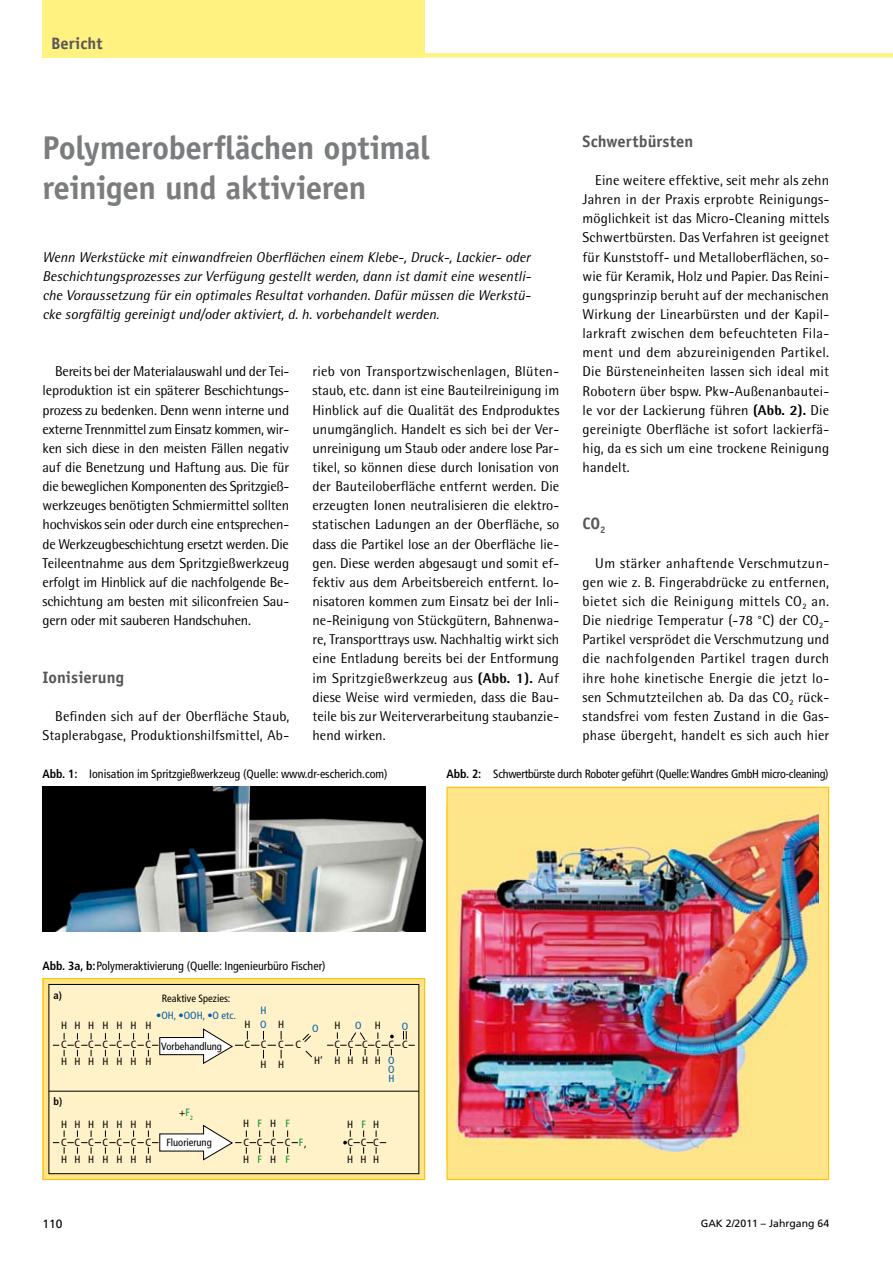
<style>
.page{position:relative;width:893px;height:1263px;background:#fff}
.page>*{position:absolute;margin:0;border:0;box-sizing:border-box;transform-origin:0 0}
.t1{font:700 33px/39.6px "Officina Sans";letter-spacing:-.015em;color:#7a7c7e}
.t2{font:700 16.5px "Officina Sans";letter-spacing:.005em;color:#57575a}
.t3{font:14.25px/19.2px "Rotis Semi Sans";letter-spacing:.01em;color:#000;text-align:justify}
.t4{font:italic 14.25px/19.2px "Rotis Semi Sans";color:#000;text-align:justify}
.t5{font:condensed 12px "Frutiger";color:#000}
.t6{font:condensed 12px "Frutiger";letter-spacing:-.02em;color:#000}
.t7{font:12px "Frutiger";color:#000}
.t8{font:condensed 10.5px/19px "Frutiger";color:#000}
.t9{font:condensed 10.5px "Frutiger";color:#005da8}
.t10{font:10.5px "Frutiger";color:#000}
.t11{font:condensed 10.5px/19px "Frutiger";color:#008f36}
.t12{font:700 condensed 10.5px "Frutiger";color:#000}
.s1{font-weight:800}
.s2{font-weight:700}
.s3{color:#008f36}
.s4{color:#000}
</style>
<div class="page">
<div style="left:43px;top:0;width:382px;height:57px;background:#fff281"></div>
<svg style="left:425px;top:53px;width:468px;height:4px;background:#fff285"></svg>
<img style="left:43px;top:787px;width:382px;height:144px">
<svg style="left:45px;top:980px;width:378px;height:198px;background:#efd680"></svg>
<div style="left:49px;top:984px;width:370px;height:190px;background:#fff1c8"></div>
<div style="left:49px;top:984px;width:370px;height:190px;border:1px solid #000"></div>
<svg style="left:52px;top:1028px;width:260px;height:36px"></svg>
<svg style="left:53px;top:1124px;width:245px;height:37px"></svg>
<svg style="left:327px;top:1031px;width:88px;height:25px"></svg>
<svg style="left:343px;top:1130px;width:43px;height:24px"></svg>
<hr style="left:49px;top:1091px;width:370px;height:1px;background:#000">
<div style="left:43px;top:978px;width:382px;height:202px;border:1px solid #fcc300"></div>
<div style="left:447px;top:787px;width:382px;height:392px;background:#ffe489"></div>
<img style="left:457px;top:815px;width:362px;height:337px">
<div style="left:446px;top:787px;width:383px;height:393px;border:1px solid #fcc300"></div>
<p class="t2" style="left:51px;top:33px;width:53px">Bericht</p>
<h1 class="t1" style="left:43px;top:128px;width:389px">Polymeroberflächen optimal reinigen und aktivieren</h1>
<p class="t4" style="left:43px;top:247px;width:490px">Wenn Werkstücke mit einwandfreien Oberflächen einem Klebe-, Druck-, Lackier- oder Beschichtungsprozesses zur Verfügung gestellt werden, dann ist damit eine wesentli&shy;che Voraussetzung für ein optimales Resultat vorhanden. Dafür müssen die Werkstü&shy;cke sorgfältig gereinigt und/oder aktiviert, d. h. vorbehandelt werden.</p>
<p class="t3" style="left:43px;top:362px;width:248px;text-indent:13px">Bereits bei der Materialauswahl und der Tei&shy;leproduktion ist ein späterer Beschichtungs&shy;prozess zu bedenken. Denn wenn interne und externe Trennmittel zum Einsatz kommen, wir&shy;ken sich diese in den meisten Fällen negativ auf die Benetzung und Haftung aus. Die für die beweglichen Komponenten des Spritzgieß&shy;werkzeuges benötigten Schmiermittel sollten hochviskos sein oder durch eine entsprechen&shy;de Werkzeugbeschichtung ersetzt werden. Die Teileentnahme aus dem Spritzgießwerkzeug erfolgt im Hinblick auf die nachfolgende Be&shy;schichtung am besten mit siliconfreien Sau&shy;gern oder mit sauberen Handschuhen.</p>
<p class="t2" style="left:43px;top:667px;width:83px">Ionisierung</p>
<p class="t3" style="left:43px;top:706px;width:248px;text-align:right">Befinden sich auf der Oberfläche Staub,<br>Staplerabgase, Produktionshilfsmittel, Ab-</p>
<p class="t3" style="left:313px;top:362px;width:248px">rieb von Transportzwischenlagen, Blüten&shy;staub, etc. dann ist eine Bauteilreinigung im Hinblick auf die Qualität des Endproduktes unumgänglich. Handelt es sich bei der Ver&shy;unreinigung um Staub oder andere lose Par&shy;tikel, so können diese durch Ionisation von der Bauteiloberfläche entfernt werden. Die erzeugten Ionen neutralisieren die elektro&shy;statischen Ladungen an der Oberfläche, so dass die Partikel lose an der Oberfläche lie&shy;gen. Diese werden abgesaugt und somit ef&shy;fektiv aus dem Arbeitsbereich entfernt. Io&shy;nisatoren kommen zum Einsatz bei der Inli&shy;ne-Reinigung von Stückgütern, Bahnenwa&shy;re, Transporttrays usw. Nachhaltig wirkt sich eine Entladung bereits bei der Entformung im Spritzgießwerkzeug aus <span class="s1">(Abb. 1).</span> Auf diese Weise wird vermieden, dass die Bau&shy;teile bis zur Weiterverarbeitung staubanzie&shy;hend wirken.</p>
<p class="t2" style="left:583px;top:131px;width:112px">Schwertbürsten</p>
<p class="t3" style="left:583px;top:170px;width:248px;text-indent:13px">Eine weitere effektive, seit mehr als zehn Jahren in der Praxis erprobte Reinigungs&shy;möglichkeit ist das Micro-Cleaning mittels Schwertbürsten. Das Verfahren ist geeignet für Kunststoff- und Metalloberflächen, so&shy;wie für Keramik, Holz und Papier. Das Reini&shy;gungsprinzip beruht auf der mechanischen Wirkung der Linearbürsten und der Kapil&shy;larkraft zwischen dem befeuchteten Fila&shy;ment und dem abzureinigenden Partikel.<br>Die Bürsteneinheiten lassen sich ideal mit Robotern über bspw. Pkw-Außenanbautei&shy;le vor der Lackierung führen <span class="s1">(Abb. 2).</span> Die gereinigte Oberfläche ist sofort lackierfä&shy;hig, da es sich um eine trockene Reinigung handelt.</p>
<p class="t2" style="left:583px;top:513px;width:24px">CO<sub>2</sub></p>
<p class="t3" style="left:583px;top:553px;width:248px;text-indent:13px">Um stärker anhaftende Verschmutzun&shy;gen wie z. B. Fingerabdrücke zu entfernen, bietet sich die Reinigung mittels CO<sub>2</sub> an.<br>Die niedrige Temperatur (-78 °C) der CO<sub>2</sub>- Partikel versprödet die Verschmutzung und die nachfolgenden Partikel tragen durch ihre hohe kinetische Energie die jetzt lo&shy;sen Schmutzteilchen ab. Da das CO<sub>2</sub> rück&shy;standsfrei vom festen Zustand in die Gas&shy;phase übergeht, handelt es sich auch hier</p>
<p class="t5" style="left:43px;top:767px;width:347px"><span class="s2">Abb. 1:</span> Ionisation im Spritzgießwerkzeug (Quelle: www.dr-escherich.com)</p>
<p class="t6" style="left:446px;top:767px;width:384px"><span class="s2">Abb. 2:</span> Schwertbürste durch Roboter geführt (Quelle:Wandres GmbH micro-cleaning)</p>
<p class="t5" style="left:43px;top:958px;width:285px"><span class="s2">Abb. 3a, b:</span> Polymeraktivierung (Quelle: Ingenieurbüro Fischer)</p>
<p class="t12" style="left:54px;top:989px;width:10px">a)</p>
<p class="t8" style="left:162px;top:989px;width:70px">Reaktive Spezies:</p>
<p class="t9" style="left:260px;top:1004px;width:8px">H</p>
<p class="t8" style="left:261px;top:1035px;width:7px">C</p>
<p class="t9" style="left:156px;top:1009px;width:81px">•OH, •OOH, •O etc.</p>
<p class="t8" style="left:61px;top:1016px;width:8px">H<br>C</p>
<p class="t9" style="left:260px;top:1018px;width:8px">O</p>
<p class="t8" style="left:244px;top:1014px;width:8px;line-height:20.5px">H<br>C</p>
<p class="t8" style="left:74px;top:1016px;width:8px">H<br>C</p>
<p class="t8" style="left:88px;top:1016px;width:8px">H<br>C</p>
<p class="t8" style="left:102px;top:1016px;width:8px">H<br>C</p>
<p class="t8" style="left:116px;top:1016px;width:8px">H<br>C</p>
<p class="t8" style="left:131px;top:1016px;width:8px">H<br>C</p>
<p class="t8" style="left:145px;top:1016px;width:8px">H<br>C</p>
<p class="t8" style="left:161px;top:1037px;width:62px">Vorbehandlung</p>
<p class="t8" style="left:278px;top:1014px;width:25px;line-height:20.5px">H<br>C C</p>
<p class="t9" style="left:312px;top:1022px;width:8px">O</p>
<p class="t8" style="left:61px;top:1052px;width:8px">H</p>
<p class="t8" style="left:74px;top:1052px;width:8px">H</p>
<p class="t8" style="left:88px;top:1052px;width:8px">H</p>
<p class="t8" style="left:102px;top:1052px;width:8px">H</p>
<p class="t8" style="left:116px;top:1052px;width:8px">H</p>
<p class="t8" style="left:131px;top:1052px;width:8px">H</p>
<p class="t8" style="left:145px;top:1052px;width:8px">H</p>
<p class="t8" style="left:260px;top:1055px;width:8px">H</p>
<p class="t8" style="left:278px;top:1055px;width:8px">H</p>
<p class="t8" style="left:314px;top:1051px;width:10px">H‘</p>
<p class="t8" style="left:334px;top:1016px;width:8px">H<br>C</p>
<p class="t8" style="left:334px;top:1050px;width:8px">H</p>
<p class="t9" style="left:355px;top:1019px;width:8px">O</p>
<p class="t8" style="left:375px;top:1016px;width:8px">H</p>
<p class="t8" style="left:375px;top:1050px;width:8px">H</p>
<p class="t9" style="left:402px;top:1020px;width:8px">O</p>
<p class="t8" style="left:362px;top:1035px;width:47px">CCCC</p>
<p class="t8" style="left:348px;top:1035px;width:7px">C</p>
<p class="t9" style="left:388px;top:1054px;width:8px">O</p>
<p class="t8" style="left:347px;top:1050px;width:8px">H</p>
<p class="t8" style="left:362px;top:1050px;width:8px">H</p>
<p class="t9" style="left:388px;top:1063px;width:8px">O</p>
<p class="t9" style="left:388px;top:1072px;width:8px">H</p>
<p class="t12" style="left:54px;top:1094px;width:10px">b)</p>
<p class="t8" style="left:61px;top:1116px;width:8px;line-height:17.5px">H<br>C</p>
<p class="t8" style="left:74px;top:1116px;width:8px;line-height:17.5px">H<br>C</p>
<p class="t8" style="left:88px;top:1116px;width:8px;line-height:17.5px">H<br>C</p>
<p class="t8" style="left:102px;top:1116px;width:8px;line-height:17.5px">H<br>C</p>
<p class="t8" style="left:116px;top:1116px;width:8px;line-height:17.5px">H<br>C</p>
<p class="t8" style="left:131px;top:1116px;width:8px;line-height:17.5px">H<br>C</p>
<p class="t8" style="left:145px;top:1116px;width:8px;line-height:17.5px">H<br>C</p>
<p class="t8" style="left:179px;top:1103px;width:15px">+<span class="s3">F</span><sub>2</sub></p>
<p class="t8" style="left:166px;top:1133px;width:47px">Fluorierung</p>
<p class="t8" style="left:243px;top:1114px;width:8px">H<br>C</p>
<p class="t11" style="left:257px;top:1114px;width:6px">F</p>
<p class="t8" style="left:257px;top:1133px;width:7px">C</p>
<p class="t8" style="left:270px;top:1114px;width:8px">H<br>C</p>
<p class="t11" style="left:285px;top:1114px;width:20px">F<br><span class="s4">C</span> F</p>
<p class="t8" style="left:304px;top:1134px;width:4px">,</p>
<p class="t8" style="left:347px;top:1116px;width:8px;line-height:17.5px">H<br>C</p>
<p class="t8" style="left:373px;top:1116px;width:8px;line-height:17.5px">H<br>C</p>
<p class="t11" style="left:361px;top:1115px;width:6px">F</p>
<p class="t8" style="left:361px;top:1133px;width:7px">C</p>
<p class="t8" style="left:61px;top:1149px;width:8px">H</p>
<p class="t8" style="left:74px;top:1149px;width:8px">H</p>
<p class="t8" style="left:88px;top:1149px;width:8px">H</p>
<p class="t8" style="left:102px;top:1149px;width:8px">H</p>
<p class="t8" style="left:116px;top:1149px;width:8px">H</p>
<p class="t8" style="left:131px;top:1149px;width:8px">H</p>
<p class="t8" style="left:145px;top:1149px;width:8px">H</p>
<p class="t8" style="left:243px;top:1149px;width:8px">H</p>
<p class="t11" style="left:257px;top:1149px;width:6px">F</p>
<p class="t8" style="left:270px;top:1149px;width:8px">H</p>
<p class="t11" style="left:285px;top:1149px;width:6px">F</p>
<p class="t8" style="left:347px;top:1149px;width:8px">H</p>
<p class="t8" style="left:361px;top:1149px;width:8px">H</p>
<p class="t8" style="left:373px;top:1149px;width:8px">H</p>
<p class="t7" style="left:43px;top:1216px;width:22px">110</p>
<p class="t10" style="left:701px;top:1217px;width:130px">GAK 2/2011 – Jahrgang 64</p>
</div>
